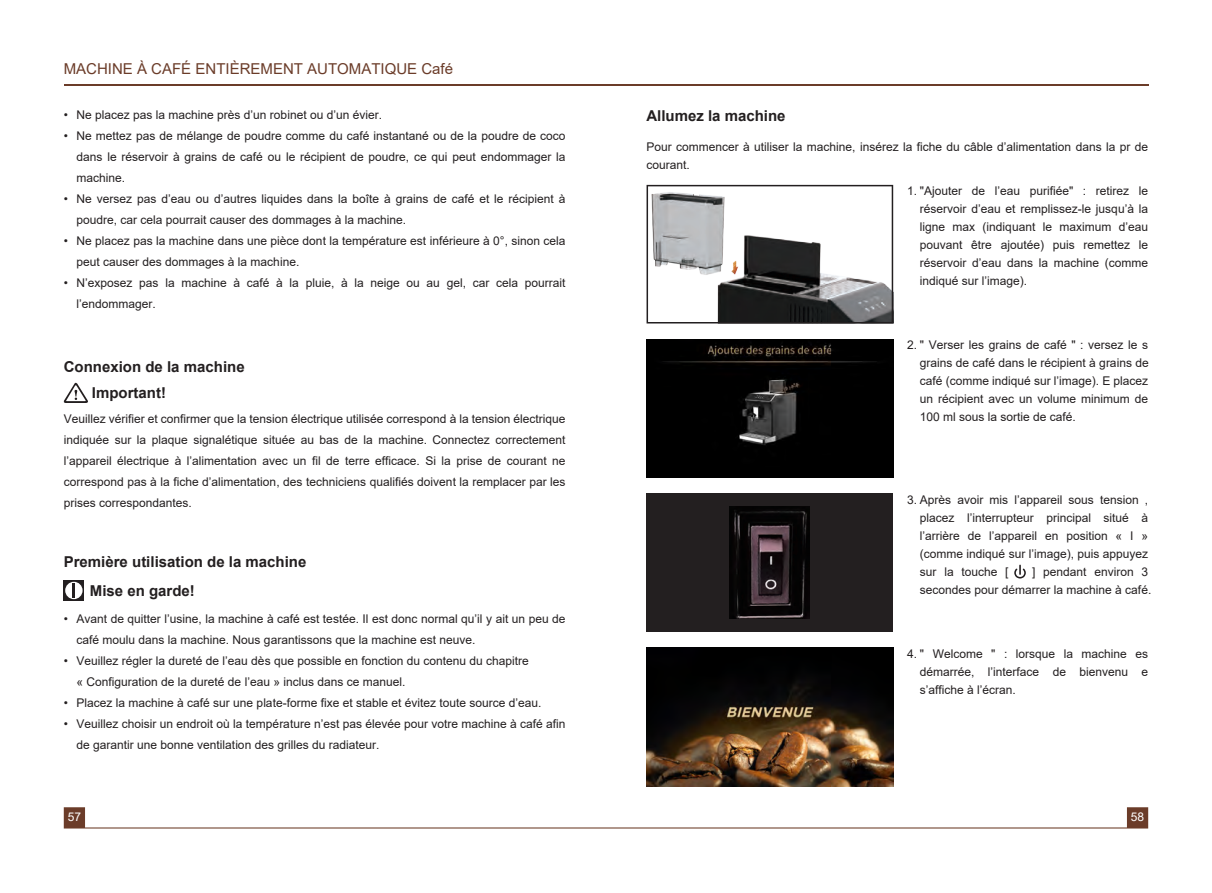
<style>
.page{position:relative;width:1212px;height:893px;background:#fff}
.page>*{position:absolute;margin:0;border:0;box-sizing:border-box;transform-origin:0 0}
.t1{font:700 15px/26.4px "Arial";color:#231f20}
.t2{font:15px "Arial";color:#6b3c29}
.t3{font:12px/21px "Arial";color:#231f20;text-align:justify}
.t4{font:12px "Arial";color:#fff}
</style>
<div class="page">
<svg style="left:63px;top:382px;width:25px;height:21px"></svg>
<svg style="left:64px;top:580px;width:20px;height:20px"></svg>
<svg style="left:65px;top:582px;width:18px;height:17px"></svg>
<svg style="left:73px;top:583px;width:2px;height:15px"></svg>
<hr style="left:64px;top:84px;width:1084px;height:1px;background:#6b3c29">
<svg style="left:64px;top:807px;width:1084px;height:21px"></svg>
<div style="left:646px;top:493px;width:247px;height:139px;background:#231f20"></div>
<img style="left:729px;top:507px;width:81px;height:112px">
<svg style="left:646px;top:185px;width:247px;height:138px"></svg>
<svg style="left:1014px;top:565px;width:12px;height:13px"></svg>
<img style="left:646px;top:339px;width:247px;height:139px">
<img style="left:646px;top:647px;width:247px;height:139px">
<p class="t2" style="left:64px;top:58px;width:391px">MACHINE À CAFÉ ENTIÈREMENT AUTOMATIQUE Café</p>
<p class="t3" style="left:64px;top:104px;width:6px">• •</p>
<p class="t3" style="left:64px;top:188px;width:6px">•</p>
<p class="t3" style="left:64px;top:230px;width:6px">•</p>
<p class="t3" style="left:64px;top:272px;width:6px">•</p>
<p class="t3" style="left:77px;top:104px;width:491px;text-align:left">Ne placez pas la machine près d’un robinet ou d’un évier.<br>Ne mettez pas de mélange de poudre comme du café instantané ou de la poudre de coco dans le réservoir à grains de café ou le récipient de poudre, ce qui peut endommager la machine.<br>Ne versez pas d’eau ou d’autres liquides dans la boîte à grains de café et le récipient à poudre, car cela pourrait causer des dommages à la machine.<br>Ne placez pas la machine dans une pièce dont la température est inférieure à 0°, sinon cela peut causer des dommages à la machine.<br>N’exposez pas la machine à café à la pluie, à la neige ou au gel, car cela pourrait l’endommager.</p>
<p class="t1" style="left:92px;top:353px;width:154px;text-indent:-28px">Connexion de la machine<br>Important!</p>
<p class="t3" style="left:64px;top:408px;width:503px">Veuillez vérifier et confirmer que la tension électrique utilisée correspond à la tension électrique indiquée sur la plaque signalétique située au bas de la machine. Connectez correctement l’appareil électrique à l’alimentation avec un fil de terre efficace. Si la prise de courant ne correspond pas à la fiche d’alimentation, des techniciens qualifiés doivent la remplacer par les prises correspondantes.</p>
<p class="t1" style="left:64px;top:548px;width:244px">Première utilisation de la machine</p>
<p class="t3" style="left:64px;top:608px;width:6px">•</p>
<p class="t3" style="left:64px;top:650px;width:6px">•</p>
<p class="t3" style="left:64px;top:692px;width:6px">• •</p>
<p class="t1" style="left:90px;top:578px;width:107px">Mise en garde!</p>
<p class="t3" style="left:77px;top:608px;width:490px;text-align:left">Avant de quitter l’usine, la machine à café est testée. Il est donc normal qu’il y ait un peu de café moulu dans la machine. Nous garantissons que la machine est neuve.<br>Veuillez régler la dureté de l’eau dès que possible en fonction du contenu du chapitre<br>« Configuration de la dureté de l’eau » inclus dans ce manuel.<br>Placez la machine à café sur une plate-forme fixe et stable et évitez toute source d’eau.<br>Veuillez choisir un endroit où la température n’est pas élevée pour votre machine à café afin de garantir une bonne ventilation des grilles du radiateur.</p>
<p class="t1" style="left:646px;top:103px;width:141px">Allumez la machine</p>
<p class="t3" style="left:646px;top:137px;width:503px;line-height:18px">Pour commencer à utiliser la machine, insérez la fiche du câble d’alimentation dans la pr de courant.</p>
<p class="t3" style="left:920px;top:182px;width:230px;line-height:18px;text-indent:-13px">1. "Ajouter de l’eau purifiée" : retirez le réservoir d’eau et remplissez-le jusqu’à la ligne max (indiquant le maximum d’eau pouvant être ajoutée) puis remettez le réservoir d’eau dans la machine (comme indiqué sur l’image).</p>
<p class="t3" style="left:920px;top:336px;width:230px;line-height:18px;text-indent:-13px">2. " Verser les grains de café " : versez le s grains de café dans le récipient à grains de café (comme indiqué sur l’image). E placez un récipient avec un volume minimum de 100 ml sous la sortie de café.</p>
<p class="t3" style="left:920px;top:490px;width:230px;line-height:18px;text-indent:-13px">3. Après avoir mis l’appareil sous tension , placez l’interrupteur principal situé à l’arrière de l’appareil en position « I » (comme indiqué sur l’image), puis appuyez sur la touche [</p>
<p class="t3" style="left:920px;top:562px;width:233px;line-height:18px;text-align:right">] pendant environ 3<br>secondes pour démarrer la machine à café.</p>
<p class="t3" style="left:920px;top:644px;width:230px;line-height:18px;text-indent:-13px">4. " Welcome " : lorsque la machine es démarrée, l’interface de bienvenu e s’affiche à l’écran.</p>
<p class="t4" style="left:68px;top:809px;width:15px">57</p>
<p class="t4" style="left:1131px;top:809px;width:15px">58</p>
</div>
